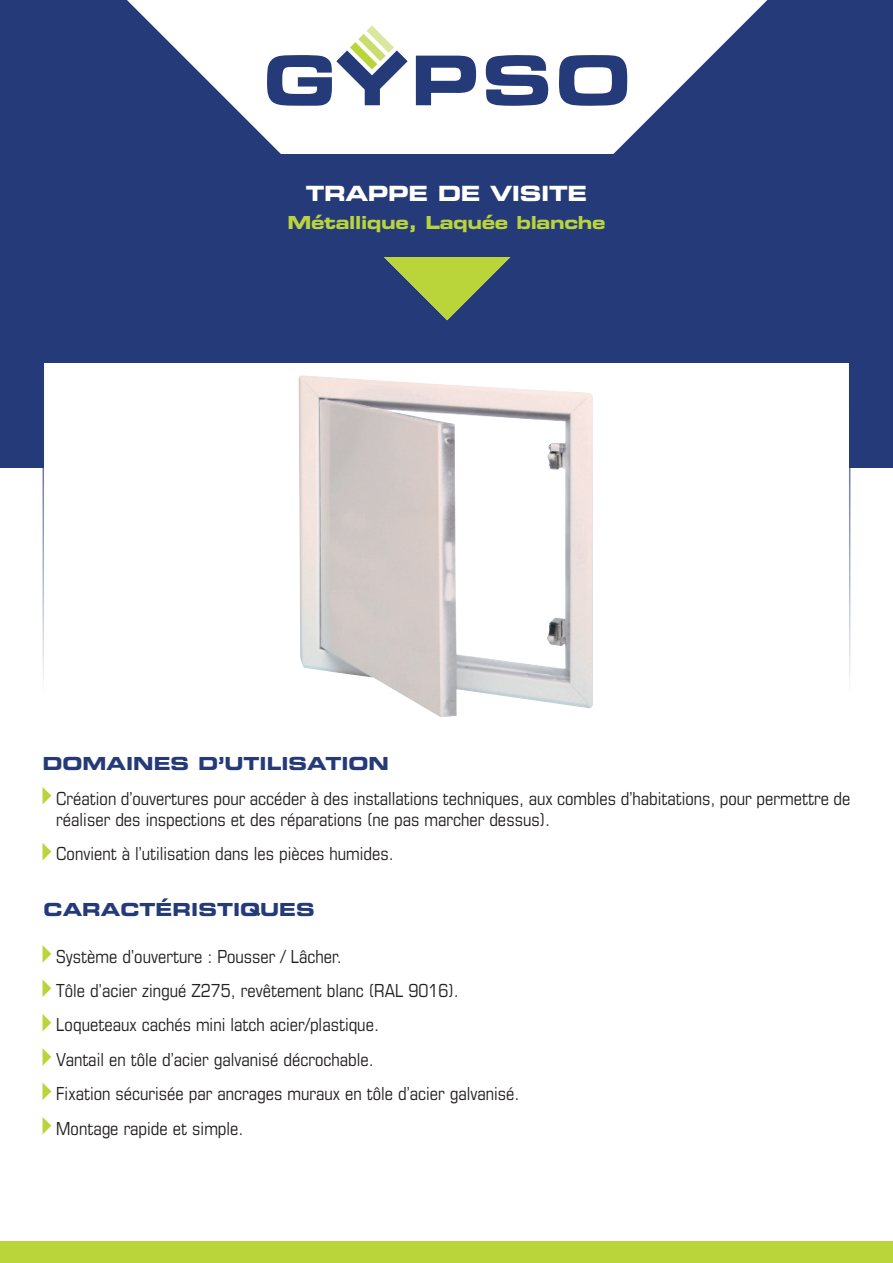
<style>
.page{position:relative;width:893px;height:1263px;background:#fff}
.page>*{position:absolute;margin:0;border:0;box-sizing:border-box;transform-origin:0 0}
.t1{font:21px "Eurostile Bold Extended Two";letter-spacing:-.02em;color:#fff}
.t2{font:condensed 18px/21.6px "Eurostile";color:#231f20}
.t3{font:18px "Eurostile Bold Extended Two";color:#243a79}
.t4{font:18px "Eurostile Bold Extended Two";letter-spacing:-.02em;color:#b9d539}
</style>
<div class="page">
<div style="left:0;top:0;width:893px;height:468px;background:#243a79"></div>
<div style="left:0;top:1242px;width:893px;height:21px;background:#b9d539"></div>
<svg style="left:127px;top:0;width:640px;height:154px;fill:#fff"></svg>
<svg style="left:384px;top:257px;width:127px;height:63px"></svg>
<svg style="left:42px;top:363px;width:809px;height:318px"></svg>
<img style="left:299px;top:375px;width:294px;height:342px">
<svg style="left:43px;top:787px;width:8px;height:17px"></svg>
<svg style="left:43px;top:843px;width:8px;height:17px"></svg>
<svg style="left:43px;top:945px;width:8px;height:17px"></svg>
<svg style="left:43px;top:980px;width:8px;height:17px"></svg>
<svg style="left:43px;top:1014px;width:8px;height:17px"></svg>
<svg style="left:43px;top:1048px;width:8px;height:18px"></svg>
<svg style="left:43px;top:1083px;width:8px;height:17px"></svg>
<svg style="left:43px;top:1117px;width:8px;height:17px"></svg>
<svg style="left:416px;top:56px;width:60px;height:49px"></svg>
<svg style="left:486px;top:55px;width:62px;height:51px"></svg>
<svg style="left:559px;top:55px;width:68px;height:51px"></svg>
<svg style="left:267px;top:26px;width:141px;height:80px"></svg>
<p class="t1" style="left:306px;top:178px;width:283px">TRAPPE DE VISITE</p>
<p class="t4" style="left:288px;top:210px;width:319px">Métallique, Laquée blanche</p>
<p class="t3" style="left:43px;top:751px;width:348px">DOMAINES D’UTILISATION</p>
<p class="t2" style="left:56px;top:787px;width:796px">Création d’ouvertures pour accéder à des installations techniques, aux combles d’habitations, pour permettre de réaliser des inspections et des réparations (ne pas marcher dessus).</p>
<p class="t2" style="left:56px;top:843px;width:339px">Convient à l’utilisation dans les pièces humides.</p>
<p class="t3" style="left:44px;top:897px;width:273px">CARACTÉRISTIQUES</p>
<p class="t2" style="left:56px;top:945px;width:287px">Système d’ouverture : Pousser / Lâcher.</p>
<p class="t2" style="left:56px;top:979px;width:404px">Tôle d’acier zingué Z275, revêtement blanc (RAL 9016).</p>
<p class="t2" style="left:56px;top:1014px;width:324px">Loqueteaux cachés mini latch acier/plastique.</p>
<p class="t2" style="left:56px;top:1048px;width:319px">Vantail en tôle d’acier galvanisé décrochable.</p>
<p class="t2" style="left:56px;top:1082px;width:465px">Fixation sécurisée par ancrages muraux en tôle d’acier galvanisé.</p>
<p class="t2" style="left:56px;top:1117px;width:189px">Montage rapide et simple.</p>
</div>
